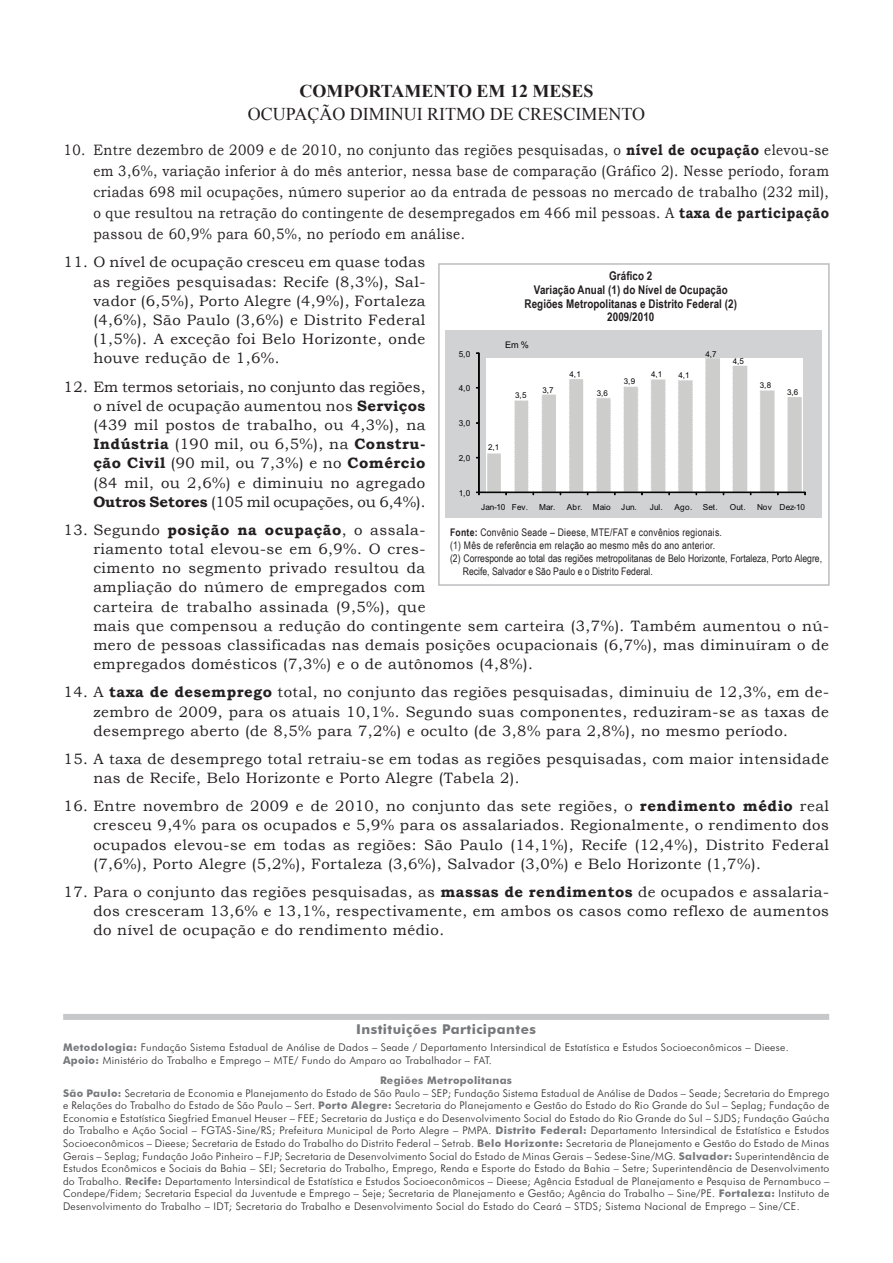
<style>
.page{position:relative;width:893px;height:1263px;background:#fff}
.page>*{position:absolute;margin:0;border:0;box-sizing:border-box;transform-origin:0 0}
.t1{font:18px "Times New Roman";color:#231f20}
.t2{font:700 18px "Times New Roman";color:#231f20}
.t3{font:15px/19.2px "Bookman Old Style";letter-spacing:.03em;color:#231f20;text-align:justify}
.t4{font:15px/21px "Bookman Old Style";letter-spacing:.03em;color:#231f20;text-align:justify;scale:.9 1}
.t5{font:700 13.5px "Futura BT";letter-spacing:.03em;color:#76787b}
.t6{font:700 12px/13.6px "Arial Narrow";letter-spacing:.005em;color:#231f20;text-align:center}
.t7{font:300 10.5px/12.6px "Futura BT";letter-spacing:.03em;color:#231f20}
.t8{font:10.5px "Arial Narrow";color:#231f20}
.t9{font:10.5px "Arial Narrow";letter-spacing:.025em;color:#231f20}
.t10{font:9.15px "Arial";color:#050504}
.t11{font:8.25px "Arial";letter-spacing:.005em;color:#050504}
.t12{font:8.1px "Arial";color:#050504}
.s1{font-weight:700}
.s2{font-weight:700;color:#76787b}
</style>
<div class="page">
<div style="left:63px;top:1014px;width:766px;height:6px;background:#c7c8ca"></div>
<div style="left:446px;top:330px;width:376px;height:188px;background:#d1d2d4"></div>
<div style="left:438px;top:263px;width:392px;height:323px;border:2px solid #bcbdc0"></div>
<img style="left:486px;top:358px;width:316px;height:134px">
<div style="left:478px;top:353px;width:2px;height:140px;border:1px solid #050504"></div>
<div style="left:479px;top:492px;width:326px;height:1px;border:1px solid #050504"></div>
<p class="t2" style="left:299px;top:79px;width:296px">COMPORTAMENTO EM 12 MESES</p>
<p class="t1" style="left:248px;top:102px;width:399px">OCUPAÇÃO DIMINUI RITMO DE CRESCIMENTO</p>
<p class="t4" style="left:93px;top:140px;width:819px;text-indent:-30px">10. Entre dezembro de 2009 e de 2010, no conjunto das regiões pesquisadas, o <span class="s1">nível de ocupação</span> elevou-se em 3,6%, variação inferior à do mês anterior, nessa base de comparação (Gráfico 2). Nesse período, foram criadas 698 mil ocupações, número superior ao da entrada de pessoas no mercado de trabalho (232 mil), o que resultou na retração do contingente de desempregados em 466 mil pessoas. A <span class="s1">taxa de participação </span>passou de 60,9% para 60,5%, no período em análise.</p>
<p class="t3" style="left:93px;top:253px;width:334px;text-indent:-30px">11. O nível de ocupação cresceu em quase todas as regiões pesquisadas: Recife (8,3%), Sal&shy;vador (6,5%), Porto Alegre (4,9%), Fortaleza (4,6%), São Paulo (3,6%) e Distrito Federal (1,5%). A exceção foi Belo Horizonte, onde houve redução de 1,6%.</p>
<p class="t3" style="left:93px;top:377px;width:334px;text-indent:-30px">12. Em termos setoriais, no conjunto das regiões, o nível de ocupação aumentou nos <span class="s1">Serviços </span>(439 mil postos de trabalho, ou 4,3%), na <span class="s1">Indústria</span> (190 mil, ou 6,5%), na <span class="s1">Constru&shy;ção Civil</span> (90 mil, ou 7,3%) e no <span class="s1">Comércio </span>(84 mil, ou 2,6%) e diminuiu no agregado <span class="s1">Outros Setores</span> (105 mil ocupações, ou 6,4%).</p>
<p class="t3" style="left:93px;top:520px;width:737px;text-align:left;text-indent:-30px">13. Segundo <span class="s1">posição na ocupação</span>, o assala-<br>riamento total elevou-se em 6,9%. O cres-<br>cimento no segmento privado resultou da<br>ampliação do número de empregados com<br>carteira de trabalho assinada (9,5%), que<br>mais que compensou a redução do contingente sem carteira (3,7%). Também aumentou o nú&shy;mero de pessoas classificadas nas demais posições ocupacionais (6,7%), mas diminuíram o de empregados domésticos (7,3%) e o de autônomos (4,8%).</p>
<p class="t3" style="left:93px;top:683px;width:737px;text-indent:-30px">14. A <span class="s1">taxa de desemprego</span> total, no conjunto das regiões pesquisadas, diminuiu de 12,3%, em de&shy;zembro de 2009, para os atuais 10,1%. Segundo suas componentes, reduziram-se as taxas de desemprego aberto (de 8,5% para 7,2%) e oculto (de 3,8% para 2,8%), no mesmo período.</p>
<p class="t3" style="left:93px;top:749px;width:737px;text-indent:-30px">15. A taxa de desemprego total retraiu-se em todas as regiões pesquisadas, com maior intensidade nas de Recife, Belo Horizonte e Porto Alegre (Tabela 2).</p>
<p class="t3" style="left:93px;top:796px;width:737px;text-indent:-30px">16. Entre novembro de 2009 e de 2010, no conjunto das sete regiões, o <span class="s1">rendimento médio</span> real cresceu 9,4% para os ocupados e 5,9% para os assalariados. Regionalmente, o rendimento dos ocupados elevou-se em todas as regiões: São Paulo (14,1%), Recife (12,4%), Distrito Federal (7,6%), Porto Alegre (5,2%), Fortaleza (3,6%), Salvador (3,0%) e Belo Horizonte (1,7%).</p>
<p class="t3" style="left:93px;top:882px;width:737px;text-indent:-30px">17. Para o conjunto das regiões pesquisadas, as <span class="s1">massas de rendimentos</span> de ocupados e assalaria&shy;dos cresceram 13,6% e 13,1%, respectivamente, em ambos os casos como reflexo de aumentos do nível de ocupação e do rendimento médio.</p>
<p class="t6" style="left:525px;top:269px;width:214px">Gráfico 2<br>Variação Anual (1) do Nível de Ocupação<br>Regiões Metropolitanas e Distrito Federal (2)<br>2009/2010</p>
<p class="t10" style="left:505px;top:339px;width:25px">Em %</p>
<p class="t11" style="left:459px;top:348px;width:13px">5,0</p>
<p class="t12" style="left:705px;top:349px;width:13px">4,7</p>
<p class="t12" style="left:733px;top:356px;width:13px">4,5</p>
<p class="t12" style="left:570px;top:369px;width:13px">4,1</p>
<p class="t12" style="left:651px;top:369px;width:13px">4,1</p>
<p class="t12" style="left:678px;top:370px;width:13px">4,1</p>
<p class="t12" style="left:624px;top:376px;width:13px">3,9</p>
<p class="t12" style="left:760px;top:380px;width:13px">3,8</p>
<p class="t11" style="left:459px;top:383px;width:13px">4,0</p>
<p class="t12" style="left:542px;top:384px;width:13px">3,7</p>
<p class="t12" style="left:787px;top:387px;width:13px">3,6</p>
<p class="t12" style="left:597px;top:387px;width:13px">3,6</p>
<p class="t12" style="left:515px;top:390px;width:13px">3,5</p>
<p class="t11" style="left:459px;top:418px;width:13px">3,0</p>
<p class="t12" style="left:488px;top:442px;width:13px">2,1</p>
<p class="t11" style="left:459px;top:453px;width:13px">2,0</p>
<p class="t11" style="left:459px;top:488px;width:13px">1,0</p>
<p class="t11" style="left:481px;top:501px;width:49px">Jan-10 Fev.</p>
<p class="t11" style="left:539px;top:501px;width:18px">Mar.</p>
<p class="t11" style="left:567px;top:501px;width:45px">Abr. Maio</p>
<p class="t11" style="left:621px;top:501px;width:17px">Jun.</p>
<p class="t11" style="left:650px;top:501px;width:15px">Jul.</p>
<p class="t11" style="left:674px;top:501px;width:45px">Ago. Set.</p>
<p class="t11" style="left:730px;top:501px;width:17px">Out.</p>
<p class="t11" style="left:757px;top:501px;width:49px">Nov Dez-10</p>
<p class="t9" style="left:450px;top:526px;width:273px"><span class="s1">Fonte:</span> Convênio Seade – Dieese, MTE/FAT e convênios regionais.</p>
<p class="t9" style="left:450px;top:540px;width:267px">(1) Mês de referência em relação ao mesmo mês do ano anterior.</p>
<p class="t8" style="left:450px;top:552px;width:373px">(2) Corresponde ao total das regiões metropolitanas de Belo Horizonte, Fortaleza, Porto Alegre,</p>
<p class="t8" style="left:463px;top:565px;width:191px">Recife, Salvador e São Paulo e o Distrito Federal.</p>
<p class="t5" style="left:356px;top:1021px;width:181px">Instituições Participantes</p>
<p class="t7" style="left:63px;top:1041px;width:727px"><span class="s2">Metodologia:</span> Fundação Sistema Estadual de Análise de Dados – Seade / Departamento Intersindical de Estatística e Estudos Socioeconômicos – Dieese.<br><span class="s2">Apoio:</span> Ministério do Trabalho e Emprego – MTE/ Fundo do Amparo ao Trabalhador – FAT.</p>
<p class="t7" style="left:63px;top:1074px;width:768px;text-indent:317px"><span class="s2">Regiões Metropolitanas<br>São Paulo:</span> Secretaria de Economia e Planejamento do Estado de São Paulo – SEP; Fundação Sistema Estadual de Análise de Dados – Seade; Secretaria do Emprego e Relações do Trabalho do Estado de São Paulo – Sert. <span class="s2">Porto Alegre:</span> Secretaria do Planejamento e Gestão do Estado do Rio Grande do Sul – Seplag; Fundação de Economia e Estatística Siegfried Emanuel Heuser – FEE; Secretaria da Justiça e do Desenvolvimento Social do Estado do Rio Grande do Sul – SJDS; Fundação Gaúcha do Trabalho e Ação Social – FGTAS-Sine/RS; Prefeitura Municipal de Porto Alegre – PMPA. <span class="s2">Distrito Federal:</span> Departamento Intersindical de Estatística e Estudos Socioeconômicos – Dieese; Secretaria de Estado do Trabalho do Distrito Federal – Setrab. <span class="s2">Belo Horizonte:</span> Secretaria de Planejamento e Gestão do Estado de Minas Gerais – Seplag; Fundação João Pinheiro – FJP; Secretaria de Desenvolvimento Social do Estado de Minas Gerais – Sedese-Sine/MG. <span class="s2">Salvador:</span> Superintendência de Estudos Econômicos e Sociais da Bahia – SEI; Secretaria do Trabalho, Emprego, Renda e Esporte do Estado da Bahia – Setre; Superintendência de Desenvolvimento do Trabalho. <span class="s2">Recife:</span> Departamento Intersindical de Estatística e Estudos Socioeconômicos – Dieese; Agência Estadual de Planejamento e Pesquisa de Pernambuco – Condepe/Fidem; Secretaria Especial da Juventude e Emprego – Seje; Secretaria de Planejamento e Gestão; Agência do Trabalho – Sine/PE. <span class="s2">Fortaleza:</span> Instituto de Desenvolvimento do Trabalho – IDT; Secretaria do Trabalho e Desenvolvimento Social do Estado do Ceará – STDS; Sistema Nacional de Emprego – Sine/CE.</p>
</div>
